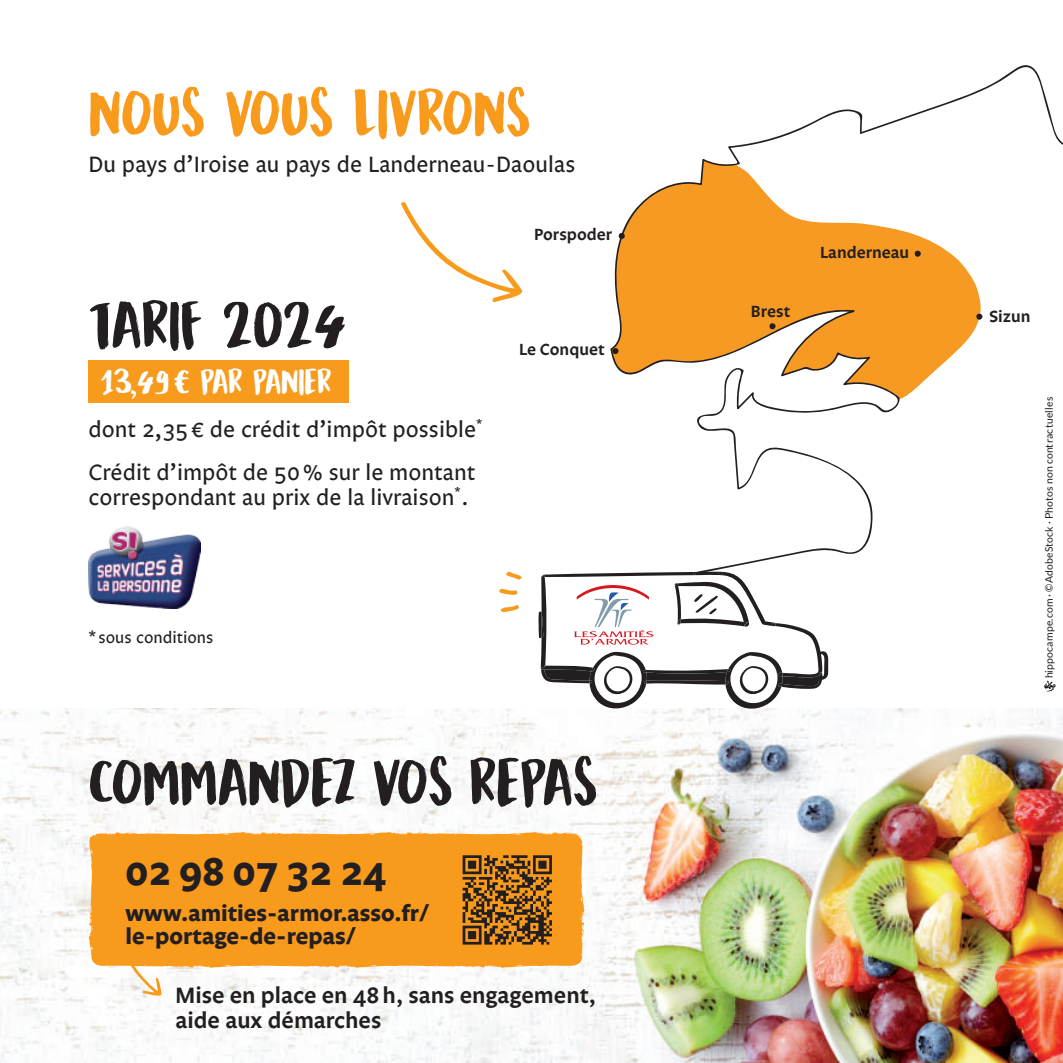
<style>
.page{position:relative;width:1063px;height:1063px;background:#fff}
.page>*{position:absolute;margin:0;border:0;box-sizing:border-box;transform-origin:0 0}
.t1{font:66.75px "DK Mandarin Whispers";color:#231f20}
.t2{font:66.75px "DK Mandarin Whispers";color:#f89a1c}
.t3{font:700 39.5px "Legato OT";color:#231f20}
.t4{font:35.5px "DK Mandarin Whispers";color:#fff}
.t5{font:23px/42.8px "Legato OT";color:#231f20}
.t6{font:600 23px/25px "Legato OT";color:#231f20}
.t7{font:700 23px/23px "Legato OT";color:#231f20}
.t8{font:600 16.75px "Legato OT";color:#231f20}
.t9{font:16.75px "Legato OT";color:#231f20}
.t10{font:10.5px "Lato";letter-spacing:.02em;color:#231f20}
.s1{font-family:"Forte"}
</style>
<div class="page">
<svg style="left:610px;top:65px;width:453px;height:507px"></svg>
<img style="left:0;top:709px;width:1063px;height:354px">
<svg style="left:401px;top:202px;width:122px;height:101px"></svg>
<img style="left:89px;top:526px;width:111px;height:83px">
<div style="left:89px;top:360px;width:260px;height:43px;background:#f89a1c"></div>
<svg style="left:1044px;top:680px;width:12px;height:12px"></svg>
<svg style="left:501px;top:605px;width:18px;height:7px"></svg>
<svg style="left:499px;top:589px;width:19px;height:6px"></svg>
<svg style="left:506px;top:572px;width:16px;height:8px"></svg>
<svg style="left:538px;top:572px;width:291px;height:139px"></svg>
<svg style="left:118px;top:968px;width:50px;height:28px"></svg>
<div style="left:89px;top:832px;width:496px;height:136px;background:#f89a1c"></div>
<svg style="left:463px;top:855px;width:89px;height:90px;background:#8d5c1d"></svg>
<h1 class="t2" style="left:89px;top:74px;width:443px">NOUS VOUS LIVRONS</h1>
<p class="t5" style="left:89px;top:144px;width:488px">Du pays d’Iroise au pays de Landerneau-Daoulas</p>
<h1 class="t1" style="left:89px;top:286px;width:259px">TARIF 202<span class="s1">4</span></h1>
<h3 class="t4" style="left:100px;top:361px;width:233px">13,<span class="s1">4</span>9 € PAR PANIER</h3>
<p class="t5" style="left:89px;top:409px;width:395px">dont 2,35€ de crédit d’impôt possible<sup>*<br></sup>Crédit d’impôt de 50% sur le montant</p>
<p class="t5" style="left:89px;top:477px;width:381px">correspondant au prix de la livraison<sup>*</sup>.</p>
<p class="t8" style="left:534px;top:224px;width:80px">Porspoder</p>
<p class="t8" style="left:519px;top:339px;width:87px">Le Conquet</p>
<p class="t9" style="left:89px;top:628px;width:126px">* sous conditions</p>
<h1 class="t1" style="left:89px;top:743px;width:510px">COMMANDEZ VOS REPAS</h1>
<h2 class="t3" style="left:126px;top:848px;width:263px">02 98 07 32 24</h2>
<p class="t7" style="left:126px;top:903px;width:305px">www.amities-armor.asso.fr/ le-portage-de-repas/</p>
<p class="t6" style="left:176px;top:983px;width:422px">Mise en place en 48h, sans engagement, aide aux démarches</p>
<p class="t8" style="left:751px;top:302px;width:41px">Brest</p>
<p class="t8" style="left:820px;top:242px;width:91px">Landerneau</p>
<p class="t8" style="left:989px;top:306px;width:43px">Sizun</p>
<p class="t10" style="left:1043px;top:678px;width:283px;rotate:-90deg">hippocampe.com · ©AdobeStock · Photos non contractuelles</p>
</div>
